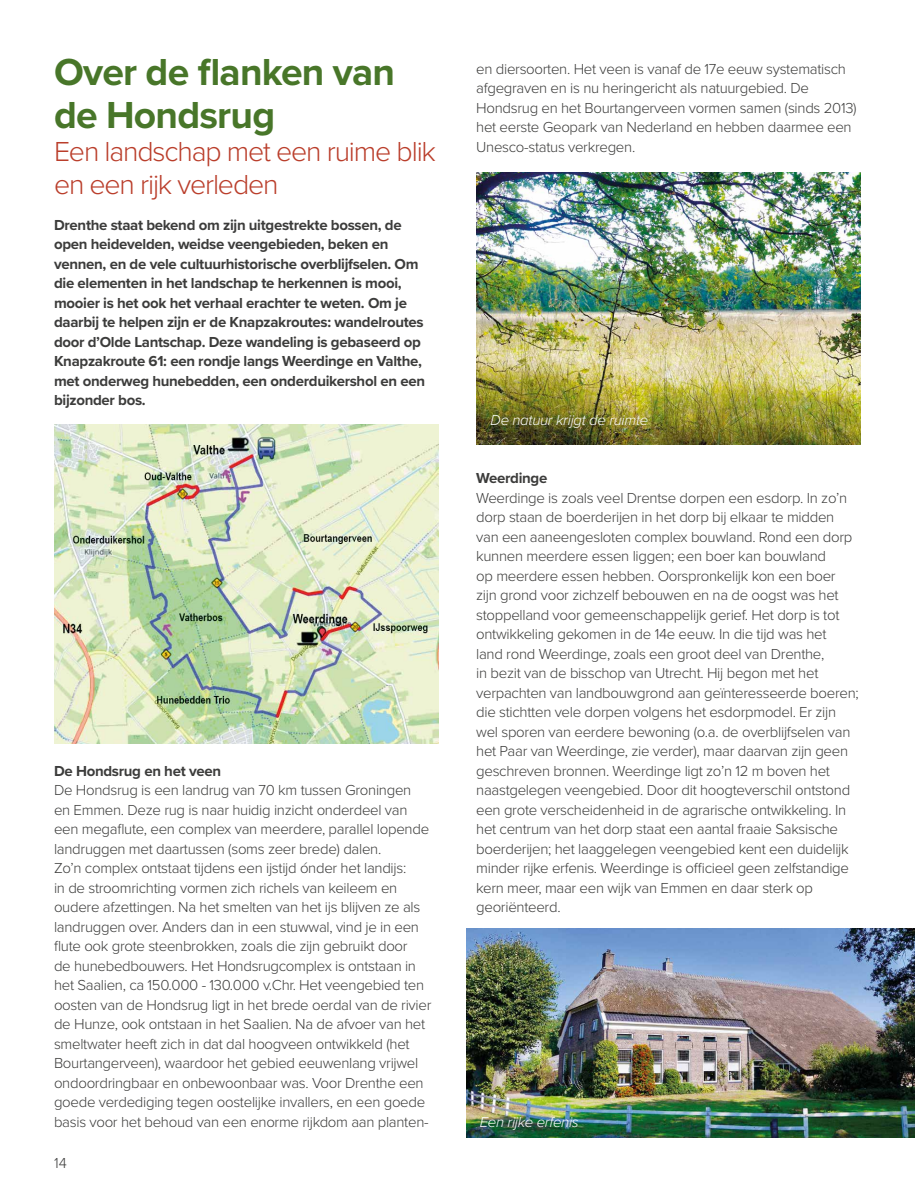
<style>
.page{position:relative;width:915px;height:1191px;background:#fff}
.page>*{position:absolute;margin:0;border:0;box-sizing:border-box;transform-origin:0 0}
.t1{font:700 39px/43.5px "Proxima Nova";letter-spacing:-.02em;color:#487629}
.t2{font:300 28.5px/33px "Proxima Nova";letter-spacing:-.04em;color:#ba3e2b}
.t3{font:300 15px/19.5px "Proxima Nova";letter-spacing:-.02em;color:#3c3c3b}
.t4{font:700 15px/19.5px "Proxima Nova";letter-spacing:-.02em;color:#3c3c3b}
.t5{font:italic 300 15px "Proxima Nova";letter-spacing:-.02em;color:#fff}
</style>
<div class="page">
<img style="left:54px;top:424px;width:384px;height:319px">
<img style="left:466px;top:928px;width:448px;height:209px">
<img style="left:476px;top:172px;width:384px;height:272px">
<h1 class="t1" style="left:54px;top:49px;width:342px">Over de flanken van de Hondsrug</h1>
<h2 class="t2" style="left:54px;top:134px;width:383px">Een landschap met een ruime blik en een rijk verleden</h2>
<p class="t4" style="left:54px;top:214px;width:372px">Drenthe staat bekend om zijn uitgestrekte bossen, de open heidevelden, weidse veengebieden, beken en vennen, en de vele cultuurhistorische overblijfselen. Om die elementen in het landschap te herkennen is mooi, mooier is het ook het verhaal erachter te weten. Om je daarbij te helpen zijn er de Knapzakroutes: wandelroutes door d’Olde Lantschap. Deze wandeling is gebaseerd op Knapzakroute 61: een rondje langs Weerdinge en Valthe, met onderweg hunebedden, een onderduikershol en een bijzonder bos.</p>
<p class="t4" style="left:54px;top:760px;width:168px">De Hondsrug en het veen</p>
<p class="t3" style="left:54px;top:779px;width:379px">De Hondsrug is een landrug van 70 km tussen Groningen<br>en Emmen. Deze rug is naar huidig inzicht onderdeel van een megaflute, een complex van meerdere, parallel lopende landruggen met daartussen (soms zeer brede) dalen.<br>Zo’n complex ontstaat tijdens een ijstijd ónder het landijs:<br>in de stroomrichting vormen zich richels van keileem en oudere afzettingen. Na het smelten van het ijs blijven ze als landruggen over. Anders dan in een stuwwal, vind je in een flute ook grote steenbrokken, zoals die zijn gebruikt door<br>de hunebedbouwers. Het Hondsrugcomplex is ontstaan in het Saalien, ca 150.000 - 130.000 v.Chr. Het veengebied ten oosten van de Hondsrug ligt in het brede oerdal van de rivier de Hunze, ook ontstaan in het Saalien. Na de afvoer van het smeltwater heeft zich in dat dal hoogveen ontwikkeld (het Bourtangerveen), waardoor het gebied eeuwenlang vrijwel ondoordringbaar en onbewoonbaar was. Voor Drenthe een goede verdediging tegen oostelijke invallers, en een goede basis voor het behoud van een enorme rijkdom aan planten-</p>
<p class="t3" style="left:54px;top:1152px;width:14px">14</p>
<p class="t3" style="left:476px;top:58px;width:382px">en diersoorten. Het veen is vanaf de 17e eeuw systematisch afgegraven en is nu heringericht als natuurgebied. De Hondsrug en het Bourtangerveen vormen samen (sinds 2013) het eerste Geopark van Nederland en hebben daarmee een Unesco-status verkregen.</p>
<p class="t5" style="left:490px;top:408px;width:159px">De natuur krijgt de ruimte</p>
<p class="t4" style="left:476px;top:468px;width:73px">Weerdinge</p>
<p class="t3" style="left:476px;top:487px;width:384px">Weerdinge is zoals veel Drentse dorpen een esdorp. In zo’n dorp staan de boerderijen in het dorp bij elkaar te midden van een aaneengesloten complex bouwland. Rond een dorp kunnen meerdere essen liggen; een boer kan bouwland<br>op meerdere essen hebben. Oorspronkelijk kon een boer zijn grond voor zichzelf bebouwen en na de oogst was het stoppelland voor gemeenschappelijk gerief. Het dorp is tot ontwikkeling gekomen in de 14e eeuw. In die tijd was het<br>land rond Weerdinge, zoals een groot deel van Drenthe,<br>in bezit van de bisschop van Utrecht. Hij begon met het verpachten van landbouwgrond aan geïnteresseerde boeren; die stichtten vele dorpen volgens het esdorpmodel. Er zijn wel sporen van eerdere bewoning (o.a. de overblijfselen van het Paar van Weerdinge, zie verder), maar daarvan zijn geen geschreven bronnen. Weerdinge ligt zo’n 12 m boven het naastgelegen veengebied. Door dit hoogteverschil ontstond een grote verscheidenheid in de agrarische ontwikkeling. In het centrum van het dorp staat een aantal fraaie Saksische boerderijen; het laaggelegen veengebied kent een duidelijk minder rijke erfenis. Weerdinge is officieel geen zelfstandige kern meer, maar een wijk van Emmen en daar sterk op georiënteerd.</p>
<p class="t5" style="left:479px;top:1110px;width:100px">Een rijke erfenis</p>
</div>
